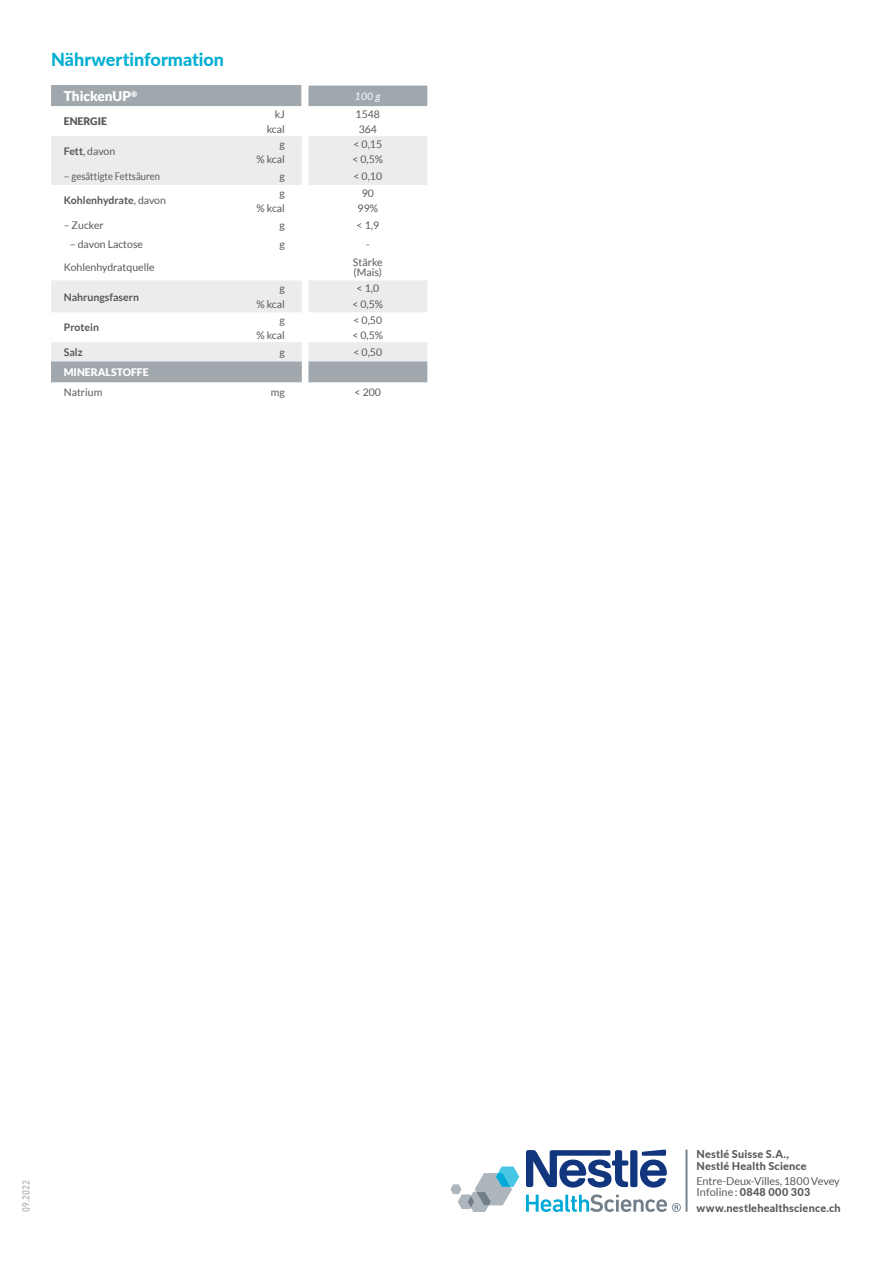
<style>
.page{position:relative;width:893px;height:1263px;background:#fff}
.page>*{position:absolute;margin:0;border:0;box-sizing:border-box;transform-origin:0 0}
.t1{font:800 18px "Lato";color:#01afd2}
.t2{font:900 13.5px "Lato";color:#fff}
.t3{font:800 10.95px/11.2px "Lato";letter-spacing:.02em;color:#57585a}
.t4{font:10.95px/11.2px "Lato";letter-spacing:-.015em;color:#57585a}
.t5{font:10.5px/10.5px "Lato";color:#57585a}
.t6{font:700 10.5px "Lato";color:#57585a}
.t7{font:900 10.5px "Lato";color:#fff}
.t8{font:900 10.5px "Lato";color:#57585a}
.t9{font:italic 10.5px "Lato";color:#fff}
.t10{font:10.35px "DIN Next LT Pro";color:#a0a8ae;scale:.89 1}
.s1{font-weight:700}
.s2{font-weight:400}
.s3{font-weight:800}
</style>
<div class="page">
<div style="left:51px;top:85px;width:376px;height:21px;background:#a0a8ae"></div>
<svg style="left:51px;top:361px;width:376px;height:22px;fill:#a0a8ae"></svg>
<svg style="left:51px;top:136px;width:376px;height:225px"></svg>
<svg style="left:302px;top:85px;width:6px;height:21px"></svg>
<hr style="left:308px;top:85px;width:119px;height:1px;background:#fff">
<svg style="left:450px;top:1166px;width:69px;height:46px"></svg>
<svg style="left:526px;top:1149px;width:141px;height:38px"></svg>
<svg style="left:526px;top:1194px;width:155px;height:18px"></svg>
<hr style="left:686px;top:1149px;width:1px;height:63px;background:#75838a">
<h1 class="t1" style="left:51px;top:46px;width:174px">Nährwertinformation</h1>
<p class="t2" style="left:64px;top:88px;width:75px">ThickenUP<sup>®</sup></p>
<p class="t9" style="left:355px;top:89px;width:27px">100 g</p>
<p class="t8" style="left:64px;top:115px;width:45px">ENERGIE</p>
<p class="t5" style="left:275px;top:109px;width:12px">kJ</p>
<p class="t5" style="left:356px;top:109px;width:26px">1548</p>
<p class="t5" style="left:267px;top:124px;width:20px">kcal</p>
<p class="t5" style="left:359px;top:124px;width:20px">364</p>
<p class="t5" style="left:64px;top:146px;width:53px"><span class="s1">Fett</span>, davon</p>
<p class="t5" style="left:280px;top:139px;width:7px">g</p>
<p class="t5" style="left:353px;top:139px;width:30px">&lt; 0,15</p>
<p class="t5" style="left:256px;top:153px;width:30px">% kcal</p>
<p class="t5" style="left:352px;top:153px;width:32px">&lt; 0,5%</p>
<p class="t5" style="left:64px;top:171px;width:98px">– gesättigte Fettsäuren</p>
<p class="t5" style="left:280px;top:171px;width:7px">g</p>
<p class="t5" style="left:353px;top:171px;width:30px">&lt; 0,10</p>
<p class="t6" style="left:64px;top:194px;width:104px">Kohlenhydrate<span class="s2">, davon</span></p>
<p class="t5" style="left:280px;top:188px;width:7px">g</p>
<p class="t5" style="left:362px;top:188px;width:14px">90</p>
<p class="t5" style="left:257px;top:202px;width:30px">% kcal</p>
<p class="t5" style="left:358px;top:202px;width:22px">99%</p>
<p class="t5" style="left:64px;top:219px;width:42px">– Zucker</p>
<p class="t5" style="left:280px;top:219px;width:7px">g</p>
<p class="t5" style="left:357px;top:219px;width:24px">&lt; 1,9</p>
<p class="t5" style="left:70px;top:239px;width:75px">– davon Lactose</p>
<p class="t5" style="left:280px;top:239px;width:7px">g</p>
<p class="t5" style="left:366px;top:239px;width:5px">-</p>
<p class="t5" style="left:64px;top:262px;width:92px">Kohlenhydratquelle</p>
<p class="t5" style="left:353px;top:257px;width:31px">Stärke (Mais)</p>
<p class="t6" style="left:64px;top:291px;width:77px">Nahrungsfasern</p>
<p class="t5" style="left:280px;top:283px;width:7px">g</p>
<p class="t5" style="left:357px;top:283px;width:24px">&lt; 1,0</p>
<p class="t5" style="left:257px;top:299px;width:30px">% kcal</p>
<p class="t5" style="left:352px;top:299px;width:32px">&lt; 0,5%</p>
<p class="t6" style="left:64px;top:322px;width:37px">Protein</p>
<p class="t5" style="left:280px;top:315px;width:7px">g</p>
<p class="t5" style="left:353px;top:315px;width:30px">&lt; 0,50</p>
<p class="t5" style="left:257px;top:330px;width:30px">% kcal</p>
<p class="t5" style="left:352px;top:330px;width:32px">&lt; 0,5%</p>
<p class="t6" style="left:64px;top:346px;width:20px">Salz</p>
<p class="t5" style="left:280px;top:347px;width:7px">g</p>
<p class="t5" style="left:353px;top:347px;width:30px">&lt; 0,50</p>
<p class="t7" style="left:64px;top:366px;width:86px">MINERALSTOFFE</p>
<p class="t5" style="left:64px;top:387px;width:40px">Natrium</p>
<p class="t5" style="left:271px;top:387px;width:15px">mg</p>
<p class="t5" style="left:355px;top:387px;width:28px">&lt; 200</p>
<p class="t10" style="left:20px;top:1212px;width:37px;rotate:-90deg">09.2022</p>
<p class="t3" style="left:696px;top:1148px;width:112px">Nestlé Suisse S.A.,<br>Nestlé Health Science</p>
<p class="t4" style="left:696px;top:1175px;width:145px">Entre-Deux-Villes, 1800 Vevey<br>Infoline: <span class="s3">0848 000 303</span></p>
<p class="t3" style="left:696px;top:1201px;width:146px">www.nestlehealthscience.ch</p>
</div>
